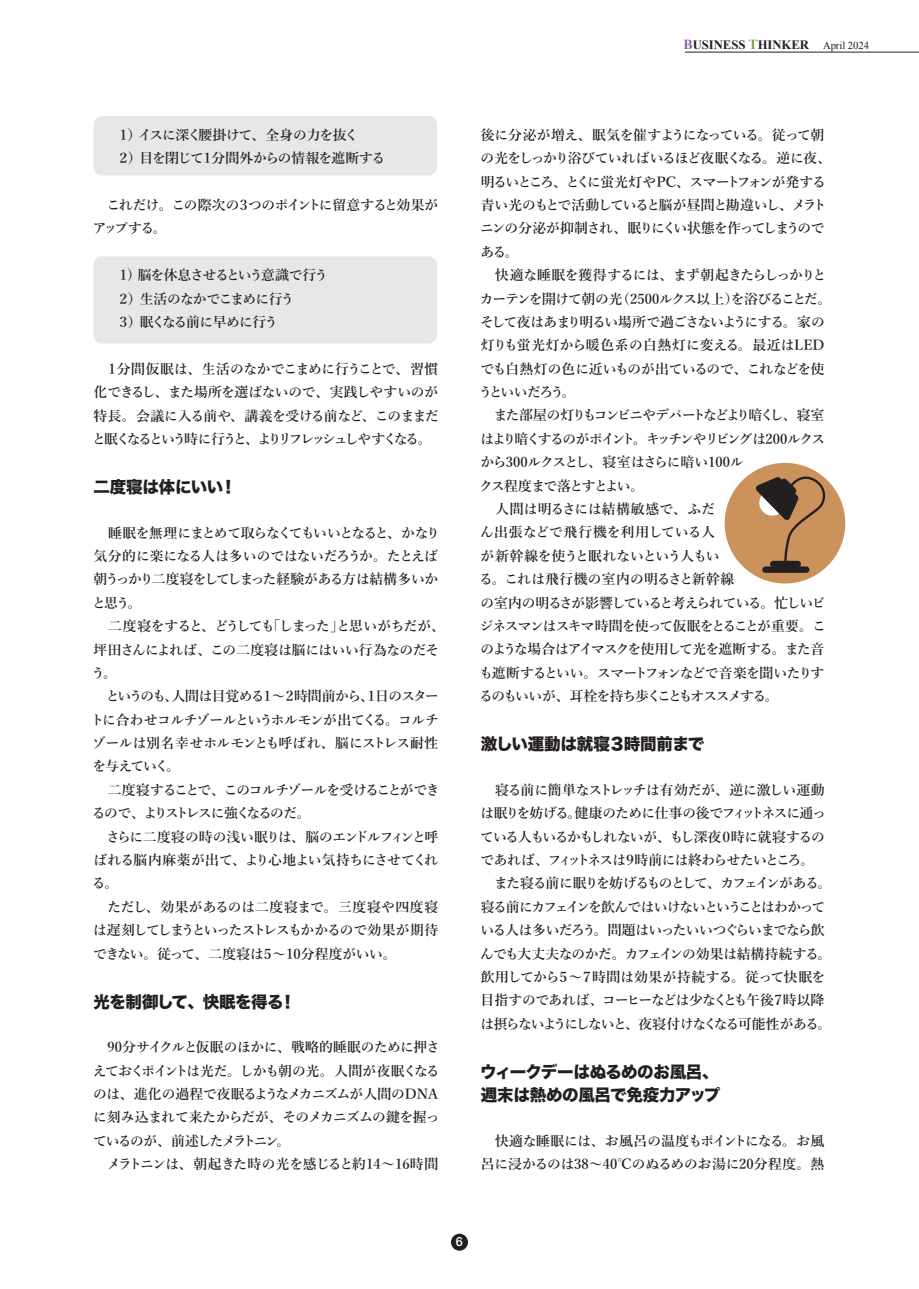
<style>
.page{position:relative;width:919px;height:1289px;background:#fff}
.page>*{position:absolute;margin:0;border:0;box-sizing:border-box;transform-origin:0 0}
.t1{font:16.5px/23.4px "Hira Kaku Std N W8";letter-spacing:-.02em;color:#231f20}
.t2{font:600 13.8px/23.4px "Yu Min";letter-spacing:-.06em;color:#231f20}
.t3{font:600 13.8px/23.4px "Yu Min";letter-spacing:-.08em;color:#231f20}
.t4{font:600 13.8px/23.4px "Yu Min";letter-spacing:-.085em;color:#231f20}
.t5{font:600 13.8px/23.4px "Yu Min";letter-spacing:-.015em;color:#231f20}
.t6{font:600 13.8px "Yu Min";letter-spacing:-.09em;color:#231f20}
.t7{font:600 13.8px "Yu Min";letter-spacing:-.04em;color:#231f20}
.t8{font:600 13.8px "Yu Min";letter-spacing:-.025em;color:#231f20}
.t9{font:600 13.8px "Yu Min";letter-spacing:-.035em;color:#231f20}
.t10{font:600 13.8px "Yu Min";letter-spacing:-.115em;color:#231f20}
.t11{font:600 13.8px "Yu Min";letter-spacing:.025em;color:#231f20}
.t12{font:600 13.8px "Yu Min";letter-spacing:-.125em;color:#231f20}
.t13{font:600 13.8px "Yu Min";letter-spacing:.01em;color:#231f20}
.t14{font:600 13.8px "Yu Min";letter-spacing:-.02em;color:#231f20}
.t15{font:600 13.8px "Yu Min";letter-spacing:-.1em;color:#231f20}
.t16{font:600 13.8px "Yu Min";letter-spacing:-.135em;color:#231f20}
.t17{font:600 13.8px "Yu Min";letter-spacing:-.105em;color:#231f20}
.t18{font:600 13.8px "Yu Min";letter-spacing:-.03em;color:#231f20}
.t19{font:600 13.8px "Yu Min";letter-spacing:-.005em;color:#231f20}
.t20{font:600 13.8px "Yu Min";letter-spacing:-.13em;color:#231f20}
.t21{font:700 12.75px "Times New Roman";letter-spacing:-.005em;color:#231f20}
.t22{font:500 12.75px "Helvetica Neue LT Std";color:#fff}
.t23{font:10.65px "Times New Roman";letter-spacing:-.005em;color:#231f20}
.s1{font-size:13.8px;color:#8c62aa}
.s2{font-size:13.8px;color:#7ba340}
</style>
<div class="page">
<div style="left:724px;top:463px;width:121px;height:120px;background:#cb935b;border-radius:50%"></div>
<div style="left:770px;top:560px;width:30px;height:7px;background:#231f20;border-radius:3px"></div>
<div style="left:762px;top:566px;width:47px;height:7px;background:#231f20;border-radius:3px"></div>
<svg style="left:755px;top:474px;width:72px;height:91px"></svg>
<div style="left:94px;top:116px;width:343px;height:59px;background:#e6e7e9;border-radius:9px"></div>
<div style="left:94px;top:256px;width:343px;height:87px;background:#e6e7e9;border-radius:9px"></div>
<hr style="left:685px;top:52px;width:233px;height:1px;background:#231f20">
<div style="left:451px;top:1233px;width:17px;height:17px;background:#231f20;border-radius:50%"></div>
<p class="t21" style="left:683px;top:36px;width:127px"><span class="s1">B</span>USINESS <span class="s2">T</span>HINKER</p>
<p class="t23" style="left:823px;top:38px;width:47px">April 2024</p>
<p class="t2" style="left:128px;top:123px;width:15px">）</p>
<p class="t2" style="left:138px;top:123px;width:222px">イスに深く腰掛けて、全身の力を抜く</p>
<p class="t2" style="left:116px;top:123px;width:15px">１</p>
<p class="t2" style="left:128px;top:147px;width:15px">）</p>
<p class="t2" style="left:116px;top:147px;width:15px">２</p>
<p class="t5" style="left:212px;top:147px;width:175px">分間外からの情報を遮断する</p>
<p class="t2" style="left:139px;top:147px;width:66px">目を閉じて</p>
<p class="t2" style="left:200px;top:147px;width:15px">１</p>
<p class="t2" style="left:248px;top:193px;width:192px">つのポイントに留意すると効果が</p>
<p class="t2" style="left:93px;top:193px;width:148px">　これだけ。この際次のアップする。</p>
<p class="t6" style="left:128px;top:267px;width:202px">) 脳を休息させるという意識で行う</p>
<p class="t2" style="left:237px;top:193px;width:15px">３</p>
<p class="t2" style="left:128px;top:264px;width:168px;text-indent:-11px">１<br>）生活のなかでこまめに行う</p>
<p class="t2" style="left:128px;top:287px;width:152px;text-indent:-11px">２<br>）眠くなる前に早めに行う</p>
<p class="t2" style="left:116px;top:310px;width:15px">３</p>
<p class="t8" style="left:117px;top:361px;width:323px">分間仮眠は、生活のなかでこまめに行うことで、習慣</p>
<p class="t3" style="left:92px;top:357px;width:348px;text-indent:13px">１<br>化できるし、また場所を選ばないので、実践しやすいのが特長。会議に入る前や、講義を受ける前など、このままだと眠くなるという時に行うと、よりリフレッシュしやすくなる。</p>
<p class="t1" style="left:220px;top:475px;width:18px">!</p>
<p class="t1" style="left:93px;top:475px;width:131px">二度寝は体にいい</p>
<p class="t4" style="left:94px;top:521px;width:348px">　睡眠を無理にまとめて取らなくてもいいとなると、かなり</p>
<p class="t5" style="left:94px;top:544px;width:346px">気分的に楽になる人は多いのではないだろうか。たとえば</p>
<p class="t3" style="left:94px;top:568px;width:346px">朝うっかり二度寝をしてしまった経験がある方は結構多いか</p>
<p class="t2" style="left:92px;top:591px;width:51px">と思う。</p>
<p class="t14" style="left:336px;top:618px;width:110px">と思いがちだが、</p>
<p class="t2" style="left:266px;top:614px;width:79px">「しまった」</p>
<p class="t4" style="left:94px;top:614px;width:183px">　二度寝をすると、どうしても</p>
<p class="t18" style="left:94px;top:641px;width:347px">坪田さんによれば、この二度寝は脳にはいい行為なのだそ</p>
<p class="t2" style="left:91px;top:661px;width:27px">う。</p>
<p class="t2" style="left:375px;top:684px;width:65px">日のスター</p>
<p class="t2" style="left:94px;top:684px;width:172px">　というのも人間は目覚める</p>
<p class="t2" style="left:164px;top:684px;width:15px">、</p>
<p class="t2" style="left:91px;top:708px;width:350px">トに合わせコルチゾールというホルモンが出てくる。コルチ</p>
<p class="t14" style="left:92px;top:735px;width:348px">ゾールは別名幸せホルモンとも呼ばれ、脳にストレス耐性</p>
<p class="t2" style="left:166px;top:755px;width:15px">。</p>
<p class="t2" style="left:294px;top:684px;width:86px">時間前から１、</p>
<p class="t2" style="left:260px;top:684px;width:15px">１</p>
<p class="t2" style="left:283px;top:684px;width:15px">２</p>
<p class="t2" style="left:271px;top:684px;width:15px">〜</p>
<p class="t2" style="left:92px;top:755px;width:78px">を与えていく</p>
<p class="t3" style="left:94px;top:778px;width:348px">　二度寝することで、このコルチゾールを受けることができ</p>
<p class="t12" style="left:92px;top:805px;width:220px">るので、よりストレスに強くなるのだ。</p>
<p class="t6" style="left:94px;top:828px;width:346px">　さらに二度寝の時の浅い眠りは、脳のエンドルフィンと呼</p>
<p class="t7" style="left:93px;top:852px;width:346px">ばれる脳内麻薬が出て、より心地よい気持ちにさせてくれ</p>
<p class="t2" style="left:92px;top:872px;width:28px">る。</p>
<p class="t11" style="left:94px;top:899px;width:346px">　ただし、効果があるのは二度寝まで。三度寝や四度寝</p>
<p class="t4" style="left:93px;top:918px;width:346px">は遅刻してしまうといったストレスもかかるので効果が期待</p>
<p class="t13" style="left:272px;top:945px;width:126px">〜10分程度がいい。</p>
<p class="t6" style="left:93px;top:945px;width:172px">できない。従って、二度寝は</p>
<p class="t2" style="left:261px;top:942px;width:15px">５</p>
<p class="t1" style="left:94px;top:990px;width:191px">光を制御して、快眠を得る</p>
<p class="t9" style="left:94px;top:1039px;width:348px">　90分サイクルと仮眠のほかに、戦略的睡眠のために押さ</p>
<p class="t4" style="left:93px;top:1059px;width:348px">えておくポイントは光だ。しかも朝の光。人間が夜眠くなる</p>
<p class="t5" style="left:93px;top:1082px;width:346px">のは、進化の過程で夜眠るようなメカニズムが人間のDNA</p>
<p class="t7" style="left:93px;top:1109px;width:348px">に刻み込まれて来たからだが、そのメカニズムの鍵を握っ</p>
<p class="t2" style="left:276px;top:1129px;width:15px">。</p>
<p class="t1" style="left:279px;top:990px;width:18px">!</p>
<p class="t3" style="left:93px;top:1129px;width:346px">ているのが、前述したメラトニン<br>　メラトニンは、朝起きた時の光を感じると約14〜16時間</p>
<p class="t7" style="left:480px;top:127px;width:345px">後に分泌が増え、眠気を催すようになっている。従って朝</p>
<p class="t2" style="left:480px;top:147px;width:352px">の光をしっかり浴びていればいるほど夜眠くなる。逆に夜、</p>
<p class="t15" style="left:480px;top:174px;width:346px">明るいところ、とくに蛍光灯やPC、スマートフォンが発する</p>
<p class="t6" style="left:480px;top:197px;width:347px">青い光のもとで活動していると脳が昼間と勘違いし、メラト</p>
<p class="t6" style="left:480px;top:220px;width:346px">ニンの分泌が抑制され、眠りにくい状態を作ってしまうので</p>
<p class="t2" style="left:480px;top:240px;width:40px">ある。</p>
<p class="t9" style="left:480px;top:267px;width:347px">　快適な睡眠を獲得するには、まず朝起きたらしっかりと</p>
<p class="t12" style="left:730px;top:291px;width:102px">を浴びることだ。</p>
<p class="t19" style="left:616px;top:291px;width:124px">（2500ルクス以上）</p>
<p class="t2" style="left:480px;top:287px;width:144px">カーテンを開けて朝の光</p>
<p class="t3" style="left:480px;top:310px;width:346px">そして夜はあまり明るい場所で過ごさないようにする。家の</p>
<p class="t13" style="left:480px;top:337px;width:345px">灯りも蛍光灯から暖色系の白熱灯に変える。最近はLED</p>
<p class="t8" style="left:480px;top:361px;width:345px">でも白熱灯の色に近いものが出ているので、これなどを使</p>
<p class="t20" style="left:478px;top:384px;width:99px">うといいだろう。</p>
<p class="t16" style="left:480px;top:407px;width:345px">　また部屋の灯りもコンビニやデパートなどより暗くし、寝室</p>
<p class="t10" style="left:633px;top:431px;width:193px">。キッチンやリビングは200ルクス</p>
<p class="t2" style="left:479px;top:427px;width:348px">はより暗くするのがポイント<br>から300ルクスとし、寝室はさらに暗い100ル<br>クス程度まで落とすとよい。<br>　人間は明るさには結構敏感で、ふだ<br>ん出張などで飛行機を利用している人<br>が新幹線を使うと眠れないという人もい<br>る。これは飛行機の室内の明るさと新幹線<br>の室内の明るさが影響していると考えられている。忙しいビジネスマンはスキマ時間を使って仮眠をとることが重要。このような場合はアイマスクを使用して光を遮断する。また音も遮断するといい。スマートフォンなどで音楽を聞いたりするのもいいが、耳栓を持ち歩くこともオススメする。</p>
<p class="t1" style="left:480px;top:733px;width:225px">激しい運動は就寝３時間前まで</p>
<p class="t2" style="left:480px;top:778px;width:347px">　寝る前に簡単なストレッチは有効だが、逆に激しい運動は眠りを妨げる健康のために仕事の後でフィットネスに通っ</p>
<p class="t2" style="left:567px;top:801px;width:15px">。</p>
<p class="t8" style="left:731px;top:828px;width:95px">時に就寝するの</p>
<p class="t2" style="left:634px;top:825px;width:181px;text-indent:-154px">ている人もいるかもしれないが、もし深夜<br>時前には終わらせたいところ。</p>
<p class="t2" style="left:719px;top:825px;width:15px">０</p>
<p class="t12" style="left:480px;top:852px;width:147px">であれば、フィットネスは</p>
<p class="t10" style="left:480px;top:875px;width:352px">　また寝る前に眠りを妨げるものとして、カフェインがある。</p>
<p class="t17" style="left:480px;top:899px;width:346px">寝る前にカフェインを飲んではいけないということはわかって</p>
<p class="t2" style="left:480px;top:918px;width:345px">いる人は多いだろう。問題はいったいいつぐらいまでなら飲</p>
<p class="t7" style="left:480px;top:945px;width:353px">んでも大丈夫なのかだ。カフェインの効果は結構持続する。</p>
<p class="t11" style="left:592px;top:969px;width:235px">時間は効果が持続する。従って快眠を</p>
<p class="t2" style="left:623px;top:848px;width:15px">９</p>
<p class="t2" style="left:480px;top:965px;width:80px">飲用してから</p>
<p class="t2" style="left:556px;top:965px;width:39px">５〜７</p>
<p class="t4" style="left:480px;top:988px;width:352px">目指すのであれば、コーヒーなどは少なくとも午後<br>は摂らないようにしないと、夜寝付けなくなる可能性がある。</p>
<p class="t1" style="left:480px;top:1060px;width:242px">ウィークデーはぬるめのお風呂、週末は熱めの風呂で免疫力アップ</p>
<p class="t5" style="left:480px;top:1129px;width:345px">　快適な睡眠には、お風呂の温度もポイントになる。お風呂に浸かるのは38〜40℃のぬるめのお湯に20分程度。熱</p>
<p class="t2" style="left:782px;top:988px;width:43px">時以降</p>
<p class="t2" style="left:771px;top:988px;width:15px">７</p>
<p class="t22" style="left:456px;top:1234px;width:9px">6</p>
</div>
